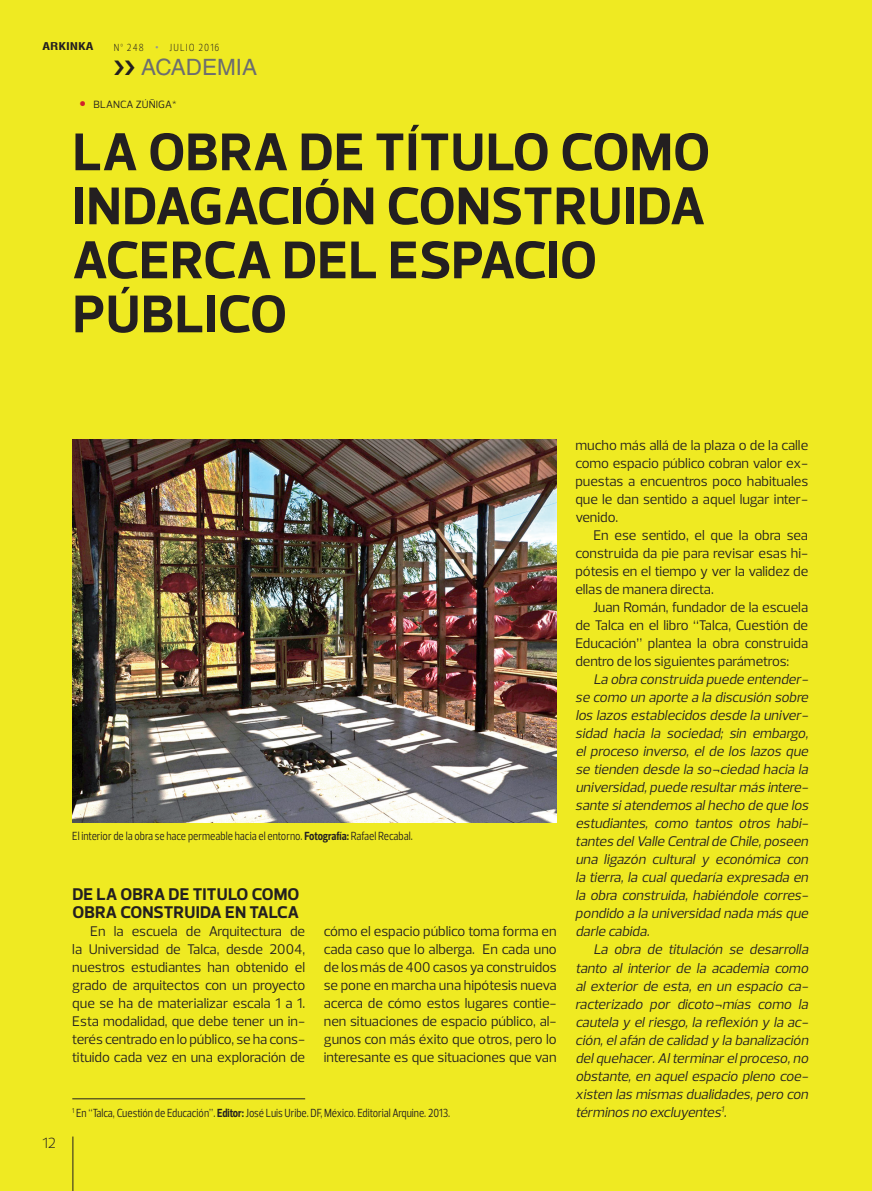
<style>
.page{position:relative;width:872px;height:1191px;background:#efea22}
.page>*{position:absolute;margin:0;border:0;box-sizing:border-box;transform-origin:0 0}
.t1{font:700 54px/54px "Prelo";color:#231f20}
.t2{font:22.5px "Helvetica LT Std";color:#6c6d70}
.t3{font:700 17.25px/18px "Prelo";letter-spacing:.005em;color:#231f20}
.t4{font:300 15px "Prelo";color:#231f20}
.t5{font:14.25px/18px "Prelo";color:#231f20;text-align:justify}
.t6{font:italic 14.25px/18px "Prelo";letter-spacing:-.045em;color:#231f20;text-align:justify}
.t7{font:12px "Prelo Condensed";color:#231f20}
.t8{font:10.65px "Prelo";letter-spacing:.015em;color:#231f20}
.t9{font:300 10.5px "Prelo Condensed";letter-spacing:.1em;color:#231f20}
.t10{font:700 condensed 10.5px "Helvetica";color:#231f20;scale:1.3 1}
.s1{font-family:"Helvetica";font-weight:700;color:#939598}
.s2{font-family:"Futura BT";font-weight:500;font-size:16.65px;color:#d1232a}
.s3{font-weight:700}
</style>
<div class="page">
<hr style="left:73px;top:1136px;width:1px;height:55px;background:#231f20">
<img style="left:72px;top:439px;width:484px;height:383px">
<hr style="left:72px;top:1098px;width:233px;height:1px;background:#231f20">
<p class="t10" style="left:43px;top:40px;width:41px">ARKINKA</p>
<p class="t9" style="left:114px;top:41px;width:107px">Nº 248 <span class="s1">•</span> JULIO 2016</p>
<h2 class="t2" style="left:141px;top:54px;width:117px">ACADEMIA</h2>
<p class="t8" style="left:78px;top:98px;width:100px"><span class="s2">•</span> blanca zúñiga*</p>
<h1 class="t1" style="left:73px;top:125px;width:634px">LA OBRA DE TÍTULO COMO<br>INDAGACIÓN CONSTRUIDA<br>ACERCA DEL ESPACIO<br>PÚBLICO</h1>
<p class="t7" style="left:72px;top:828px;width:342px">El interior de la obra se hace permeable hacia el entorno. <span class="s3">Fotografía:</span> Rafael Recabal.</p>
<p class="t4" style="left:43px;top:1133px;width:15px">12</p>
<p class="t3" style="left:72px;top:885px;width:228px">DE LA OBRA DE TITULO COMO<br>OBRA CONSTRUIDA EN TALCA</p>
<p class="t5" style="left:72px;top:922px;width:234px;text-indent:18px">En la escuela de Arquitectura de la Universidad de Talca, desde 2004, nuestros estudiantes han obtenido el grado de arquitectos con un proyecto que se ha de materializar escala 1 a 1.<br>Esta modalidad, que debe tener un in&shy;terés centrado en lo público, se ha cons&shy;tituido cada vez en una exploración de</p>
<p class="t5" style="left:324px;top:922px;width:234px">cómo el espacio público toma forma en cada caso que lo alberga. En cada uno de los más de 400 casos ya construidos se pone en marcha una hipótesis nueva acerca de cómo estos lugares contie&shy;nen situaciones de espacio público, al&shy;gunos con más éxito que otros, pero lo interesante es que situaciones que van</p>
<p class="t7" style="left:72px;top:1105px;width:379px"><sup>1</sup> En “Talca, Cuestión de Educación”. <span class="s3">Editor:</span> José Luis Uribe. DF, México. Editorial Arquine. 2013.</p>
<p class="t5" style="left:575px;top:436px;width:234px">mucho más allá de la plaza o de la calle como espacio público cobran valor ex&shy;puestas a encuentros poco habituales que le dan sentido a aquel lugar inter&shy;venido.</p>
<p class="t5" style="left:575px;top:526px;width:234px;text-indent:18px">En ese sentido, el que la obra sea construida da pie para revisar esas hi&shy;pótesis en el tiempo y ver la validez de ellas de manera directa.</p>
<p class="t5" style="left:575px;top:598px;width:234px;text-indent:18px">Juan Román, fundador de la escuela de Talca en el libro “Talca, Cuestión de Educación” plantea la obra construida dentro de los siguientes parámetros:</p>
<p class="t6" style="left:575px;top:670px;width:237px;text-indent:18px">La obra construida puede entender&shy;se como un aporte a la discusión sobre los lazos establecidos desde la univer&shy;sidad hacia la sociedad; sin embargo, el proceso inverso, el de los lazos que se tienden desde la so¬ciedad hacia la universidad,puede resultarmás intere&shy;sante siatendemos alhecho de que los estudiantes, como tantos otros habi&shy;tantes delValle Centralde Chile,poseen una ligazón cultural y económica con la tierra, la cual quedaría expresada en la obra construida, habiéndole corres&shy;pondido a la universidad nada más que darle cabida.</p>
<p class="t6" style="left:575px;top:940px;width:237px;text-indent:18px">La obra de titulación se desarrolla tanto al interior de la academia como al exterior de esta, en un espacio ca&shy;racterizado por dicoto¬mías como la cautela y elriesgo,la reflexión y la ac&shy;ción,elafán de calidad y la banalización delquehacer.Alterminarelproceso,no obstante, en aquel espacio pleno coe&shy;xisten las mismas dualidades,pero con términos no excluyentes<sup>1</sup>.</p>
</div>
